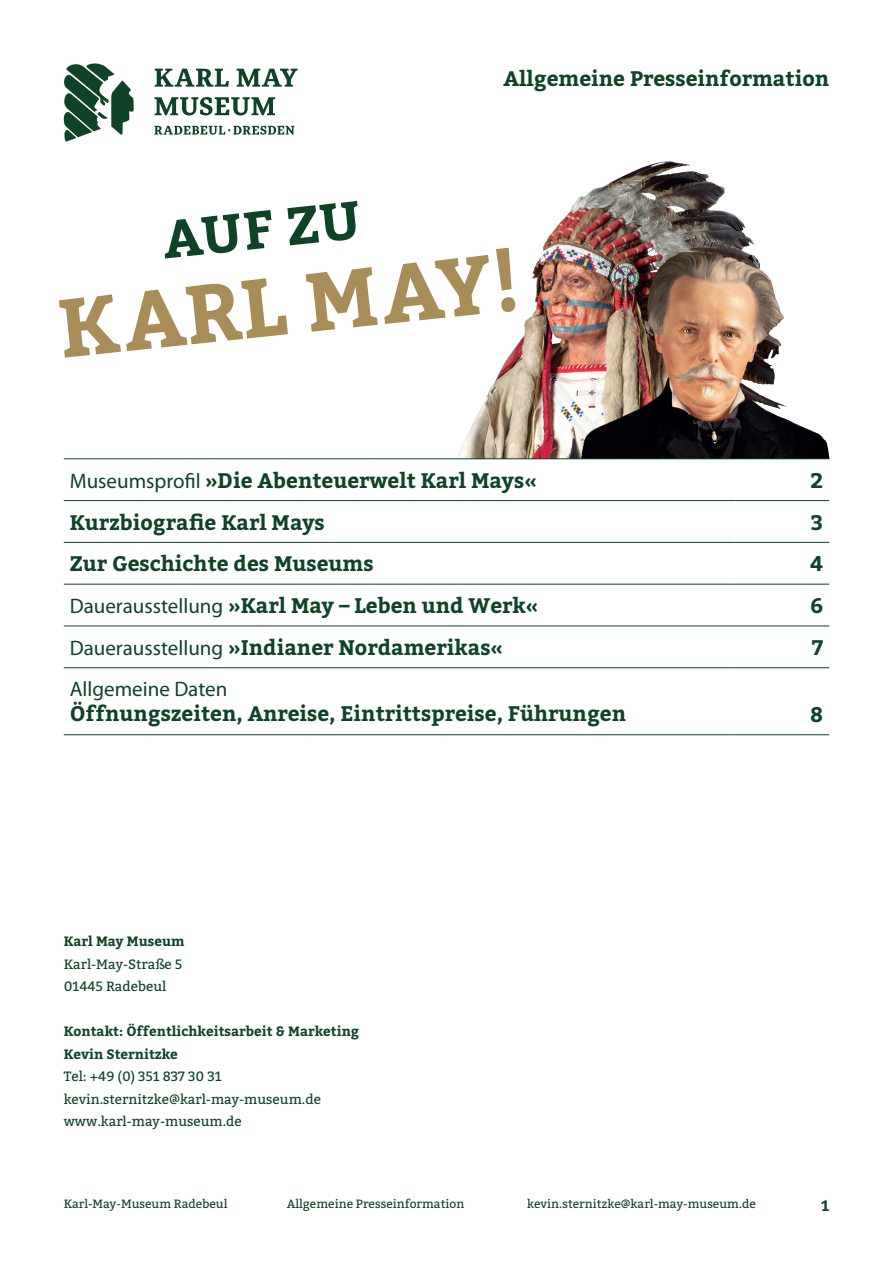
<style>
.page{position:relative;width:893px;height:1263px;background:#fff}
.page>*{position:absolute;margin:0;border:0;box-sizing:border-box;transform-origin:0 0}
.t1{font:700 82.2px "Bitter";color:#a88d59}
.t2{font:700 52.8px "Bitter";color:#0f4327}
.t3{font:700 21px "Bitter";color:#0f4327}
.t4{font:21px "Myriad Pro";color:#0f4327}
.t5{font:700 15px "Bitter";color:#0f4327}
.t6{font:13.5px/22.5px "Bitter";color:#0f4327}
.t7{font:700 13.5px/22.5px "Bitter";color:#0f4327}
.t8{font:12px "Bitter";color:#0f4327}
.s1{font-family:"Myriad Pro";font-weight:400}
</style>
<div class="page">
<img style="left:458px;top:161px;width:372px;height:297px">
<svg style="left:63px;top:63px;width:235px;height:79px"></svg>
<hr style="left:64px;top:458px;width:672px;height:1px;background:#0f4327">
<hr style="left:64px;top:500px;width:672px;height:1px;background:#0f4327">
<hr style="left:64px;top:542px;width:672px;height:1px;background:#0f4327">
<hr style="left:64px;top:584px;width:672px;height:1px;background:#0f4327">
<hr style="left:64px;top:626px;width:672px;height:1px;background:#0f4327">
<hr style="left:64px;top:667px;width:672px;height:1px;background:#0f4327">
<hr style="left:64px;top:734px;width:672px;height:1px;background:#0f4327">
<hr style="left:736px;top:458px;width:93px;height:1px;background:#0f4327">
<hr style="left:736px;top:500px;width:93px;height:1px;background:#0f4327">
<hr style="left:736px;top:542px;width:93px;height:1px;background:#0f4327">
<hr style="left:736px;top:584px;width:93px;height:1px;background:#0f4327">
<hr style="left:736px;top:626px;width:93px;height:1px;background:#0f4327">
<hr style="left:736px;top:667px;width:93px;height:1px;background:#0f4327">
<hr style="left:736px;top:734px;width:93px;height:1px;background:#0f4327">
<p class="t3" style="left:504px;top:64px;width:327px">Allgemeine Presseinformation</p>
<h2 class="t2" style="left:159px;top:206px;width:200px;rotate:-6deg">AUF ZU</h2>
<h1 class="t1" style="left:53px;top:276px;width:465px;rotate:-6deg">KARL MAY!</h1>
<p class="t3" style="left:70px;top:467px;width:469px"><span class="s1">Museumsprofil</span> »Die Abenteuerwelt Karl Mays«</p>
<p class="t3" style="left:810px;top:467px;width:14px">2</p>
<p class="t3" style="left:70px;top:508px;width:257px">Kurzbiografie Karl Mays</p>
<p class="t3" style="left:811px;top:508px;width:14px">3</p>
<p class="t3" style="left:70px;top:550px;width:305px">Zur Geschichte des Museums</p>
<p class="t3" style="left:810px;top:550px;width:15px">4</p>
<p class="t3" style="left:70px;top:592px;width:470px"><span class="s1">Dauerausstellung</span> »Karl May – Leben und Werk«</p>
<p class="t3" style="left:810px;top:592px;width:15px">6</p>
<p class="t3" style="left:70px;top:634px;width:435px"><span class="s1">Dauerausstellung</span> »Indianer Nordamerikas«</p>
<p class="t3" style="left:812px;top:634px;width:13px">7</p>
<p class="t4" style="left:70px;top:676px;width:159px">Allgemeine Daten</p>
<p class="t3" style="left:70px;top:700px;width:558px">Öffnungszeiten, Anreise, Eintrittspreise, Führungen</p>
<p class="t3" style="left:810px;top:701px;width:14px">8</p>
<p class="t7" style="left:64px;top:930px;width:122px">Karl May Museum</p>
<p class="t6" style="left:64px;top:953px;width:120px">Karl-May-Straße 5<br>01445 Radebeul</p>
<p class="t7" style="left:64px;top:1020px;width:297px">Kontakt: Öffentlichkeitsarbeit &amp; Marketing<br>Kevin Sternitzke</p>
<p class="t6" style="left:64px;top:1065px;width:259px">Tel: +49 (0) 351 837 30 31 kevin.sternitzke@karl-may-museum.de www.karl-may-museum.de</p>
<p class="t8" style="left:64px;top:1196px;width:165px">Karl-May-Museum Radebeul</p>
<p class="t8" style="left:287px;top:1196px;width:179px">Allgemeine Presseinformation</p>
<p class="t8" style="left:527px;top:1196px;width:230px">kevin.sternitzke@karl-may-museum.de</p>
<p class="t5" style="left:821px;top:1196px;width:10px">1</p>
</div>
